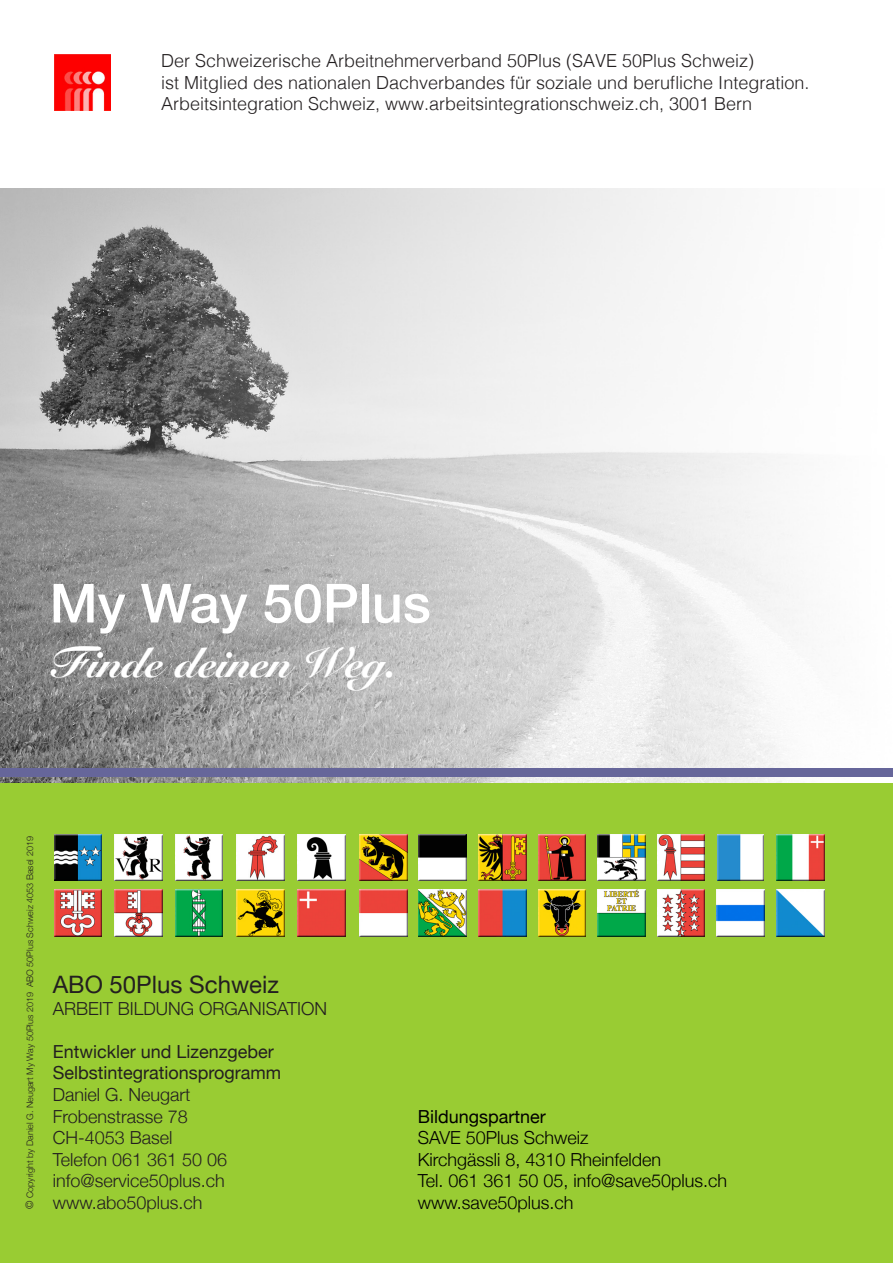
<style>
.page{position:relative;width:893px;height:1263px;background:#fff}
.page>*{position:absolute;margin:0;border:0;box-sizing:border-box;transform-origin:0 0}
.t1{font:500 54px "Helvetica Neue";color:#fff}
.t2{font:900 42px "Snell Roundhand";color:#fff}
.t3{font:24px "Helvetica Neue";color:#231f20}
.t4{font:300 18px/21.6px "Helvetica";color:#231f20}
.t5{font:300 18px/21.6px "Helvetica Neue";color:#231f20}
.t6{font:300 18px/21.6px "Helvetica Neue";color:#000}
.t7{font:300 9px "Helvetica Neue";color:#231f20}
.s1{font-size:10.5px}
.s2{font-weight:400}
</style>
<div class="page">
<div style="left:0;top:782px;width:893px;height:481px;background:#9c3"></div>
<img style="left:0;top:188px;width:893px;height:594px">
<img style="left:54px;top:834px;width:47px;height:47px">
<img style="left:114px;top:834px;width:48px;height:47px">
<img style="left:175px;top:834px;width:48px;height:47px">
<img style="left:237px;top:834px;width:48px;height:47px">
<img style="left:297px;top:834px;width:48px;height:47px">
<img style="left:359px;top:834px;width:48px;height:47px">
<img style="left:419px;top:834px;width:48px;height:47px">
<img style="left:478px;top:834px;width:48px;height:47px">
<img style="left:538px;top:834px;width:48px;height:47px">
<img style="left:598px;top:834px;width:47px;height:47px">
<img style="left:657px;top:834px;width:48px;height:47px">
<img style="left:776px;top:834px;width:48px;height:47px">
<img style="left:54px;top:890px;width:47px;height:46px">
<img style="left:114px;top:890px;width:48px;height:47px">
<img style="left:175px;top:890px;width:48px;height:46px">
<img style="left:237px;top:890px;width:48px;height:47px">
<img style="left:297px;top:890px;width:48px;height:47px">
<img style="left:359px;top:890px;width:48px;height:47px">
<img style="left:419px;top:890px;width:48px;height:46px">
<img style="left:478px;top:890px;width:48px;height:47px">
<img style="left:538px;top:890px;width:48px;height:46px">
<img style="left:598px;top:890px;width:47px;height:46px">
<img style="left:657px;top:890px;width:48px;height:46px">
<img style="left:717px;top:890px;width:47px;height:46px">
<img style="left:776px;top:890px;width:48px;height:47px">
<img style="left:717px;top:834px;width:47px;height:47px">
<img style="left:54px;top:54px;width:56px;height:56px">
<p class="t4" style="left:161px;top:48px;width:650px">Der Schweizerische Arbeitnehmerverband 50Plus (SAVE 50Plus Schweiz)<br>ist Mitglied des nationalen Dachverbandes für soziale und berufliche Integration.<br>Arbeitsintegration Schweiz, www.arbeitsintegrationschweiz.ch, 3001 Bern</p>
<p class="t1" style="left:50px;top:560px;width:383px">My Way 50Plus</p>
<p class="t2" style="left:50px;top:637px;width:358px">Finde deinen Weg.</p>
<p class="t7" style="left:23px;top:1209px;width:374px;rotate:-90deg"><span class="s1">©</span> Copyright by Daniel G. Neugart My Way 50Plus 2019 ABO 50Plus Schweiz 4053 Basel 2019</p>
<p class="t3" style="left:53px;top:967px;width:228px">ABO 50Plus Schweiz</p>
<p class="t5" style="left:53px;top:996px;width:276px">ARBEIT BILDUNG ORGANISATION</p>
<p class="t5" style="left:53px;top:1039px;width:230px"><span class="s2">Entwickler und Lizenzgeber<br>Selbstintegrationsprogramm<br></span>Daniel G. Neugart<br>Frobenstrasse 78<br>CH-4053 Basel<br>Telefon 061 361 50 06 info@service50plus.ch www.abo50plus.ch</p>
<p class="t6" style="left:418px;top:1104px;width:311px"><span class="s2">Bildungspartner<br></span>SAVE 50Plus Schweiz<br>Kirchgässli 8, 4310 Rheinfelden<br>Tel. 061 361 50 05, info@save50plus.ch www.save50plus.ch</p>
</div>
